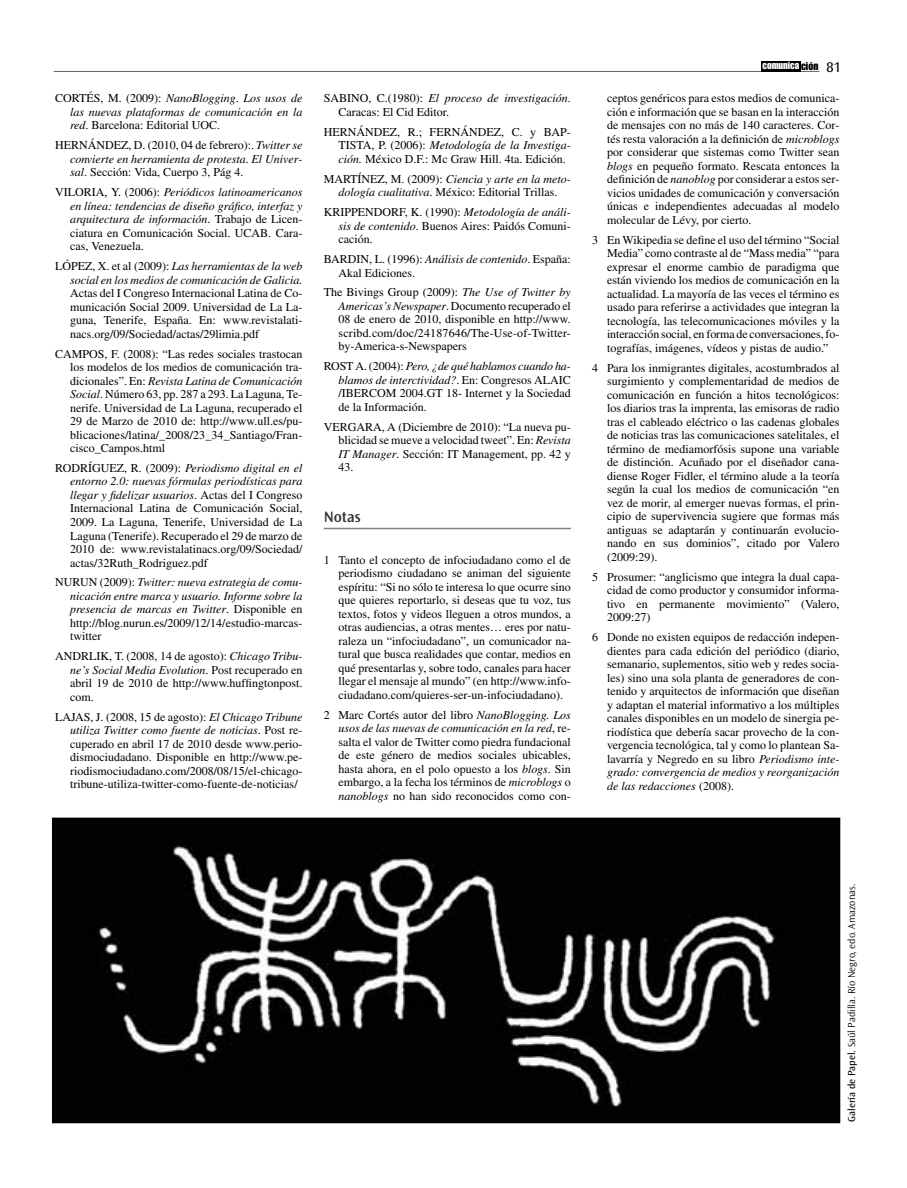
<style>
.page{position:relative;width:907px;height:1188px;background:#fff}
.page>*{position:absolute;margin:0;border:0;box-sizing:border-box;transform-origin:0 0}
.t1{font:600 15.75px "Ocean Sans Std";color:#333}
.t2{font:14.7px "Ocean Sans Std";color:#000}
.t3{font:12px/13.5px "Times";color:#000;text-align:justify}
.t4{font:italic 12px/13.5px "Times";color:#000;text-align:justify}
.t5{font:300 10.5px "Ocean Sans Std";color:#000}
.t6{font:10.05px "Impact";color:#fff}
.s1{font-style:normal}
.s2{font-style:italic}
.s3{font-size:10.8px;color:#000}
.s4{font-weight:400}
</style>
<div class="page">
<hr style="left:54px;top:71px;width:765px;height:1px;background:#666">
<div style="left:761px;top:61px;width:39px;height:10px;background:#000"></div>
<hr style="left:323px;top:527px;width:247px;height:2px;background:#808080">
<img style="left:54px;top:819px;width:784px;height:302px">
<p class="t4" style="left:70px;top:93px;width:234px;text-indent:-15px"><span class="s1">CORTÉS, M. (2009):</span> NanoBlogging<span class="s1">.</span> Los usos de las nuevas plataformas de comunicación en la red<span class="s1">. Barcelona: Editorial UOC.</span></p>
<p class="t3" style="left:70px;top:140px;width:234px;text-indent:-15px">HERNÁNDEZ, D. (2010, 04 de febrero):. <span class="s2">Twitter se convierte en herramienta de protesta</span>. <span class="s2">El Univer&shy;sal</span>. Sección: Vida, Cuerpo 3, Pág 4.</p>
<p class="t4" style="left:70px;top:186px;width:234px;text-indent:-15px"><span class="s1">VILORIA, Y. (2006):</span> Periódicos latinoamericanos en línea: tendencias de diseño gráfico, interfaz y arquitectura de información<span class="s1">. Trabajo de Licen&shy;ciatura en Comunicación Social. UCAB. Cara&shy;cas, Venezuela.</span></p>
<p class="t4" style="left:55px;top:260px;width:249px;text-align:right"><span class="s1">LÓPEZ, X. et al (2009):</span> Las herramientas de la web social en los medios de comunicación de Galicia.</p>
<p class="t3" style="left:70px;top:287px;width:234px">Actas del I Congreso Internacional Latina de Co&shy;municación Social 2009. Universidad de La La&shy;guna, Tenerife, España. En: www.revistalati&shy;nacs.org/09/Sociedad/actas/29limia.pdf</p>
<p class="t3" style="left:70px;top:348px;width:234px;text-indent:-15px">CAMPOS, F. (2008): “Las redes sociales trastocan los modelos de los medios de comunicación tra&shy;dicionales”. En: <span class="s2">Revista Latina de Comunicación Social</span>. Número 63, pp. 287 a 293. La Laguna, Te&shy;nerife. Universidad de La Laguna, recuperado el 29 de Marzo de 2010 de: http://www.ull.es/pu&shy;blicaciones/latina/_2008/23_34_Santiago/Fran&shy;cisco_Campos.html</p>
<p class="t3" style="left:70px;top:462px;width:234px;text-indent:-15px">RODRÍGUEZ, R. (2009): <span class="s2">Periodismo digital en el entorno 2.0: nuevas fórmulas periodísticas para llegar y fidelizar usuarios</span>. Actas del I Congreso Internacional Latina de Comunicación Social, 2009. La Laguna, Tenerife, Universidad de La Laguna (Tenerife). Recuperado el 29 de marzo de 2010 de: www.revistalatinacs.org/09/Sociedad/ actas/32Ruth_Rodriguez.pdf</p>
<p class="t4" style="left:70px;top:576px;width:234px;text-indent:-15px"><span class="s1">NURUN (2009):</span> Twitter: nueva estrategia de comu&shy;nicación entre marca y usuario. Informe sobre la presencia de marcas en Twitter<span class="s1">. Disponible en http://blog.nurun.es/2009/12/14/estudio-marcas&shy;twitter</span></p>
<p class="t3" style="left:70px;top:650px;width:234px;text-indent:-15px">ANDRLIK, T. (2008, 14 de agosto): <span class="s2">Chicago Tribu&shy;ne’s Social Media Evolution</span>. Post recuperado en abril 19 de 2010 de http://www.huffingtonpost. com.</p>
<p class="t3" style="left:70px;top:711px;width:234px;text-indent:-15px">LAJAS, J. (2008, 15 de agosto): <span class="s2">El Chicago Tribune utiliza Twitter como fuente de noticias</span>. Post re&shy;cuperado en abril 17 de 2010 desde www.perio&shy;dismociudadano. Disponible en http://www.pe&shy;riodismociudadano.com/2008/08/15/el-chicago&shy;tribune-utiliza-twitter-como-fuente-de-noticias/</p>
<p class="t3" style="left:338px;top:93px;width:234px;text-indent:-15px">SABINO, C.(1980): <span class="s2">El proceso de investigación</span>.<br>Caracas: El Cid Editor.</p>
<p class="t3" style="left:338px;top:126px;width:234px;text-indent:-15px">HERNÁNDEZ, R.; FERNÁNDEZ, C. y BAP-TISTA, P. (2006): <span class="s2">Metodología de la Investiga&shy;ción.</span> México D.F.: Mc Graw Hill. 4ta. Edición.</p>
<p class="t3" style="left:323px;top:173px;width:249px;text-align:center">MARTÍNEZ, M. (2009): <span class="s2">Ciencia y arte en la meto&shy;dología cualitativa</span>. México: Editorial Trillas.</p>
<p class="t3" style="left:338px;top:206px;width:234px;text-indent:-15px">KRIPPENDORF, K. (1990): <span class="s2">Metodología de análi&shy;sis de contenido</span>. Buenos Aires: Paidós Comuni&shy;cación.</p>
<p class="t3" style="left:338px;top:253px;width:234px;text-indent:-15px">BARDIN, L. (1996): <span class="s2">Análisis de contenido</span>. España:<br>Akal Ediciones.</p>
<p class="t3" style="left:338px;top:287px;width:234px;text-indent:-15px">The Bivings Group (2009): <span class="s2">The Use of Twitter by Americas’s Newspaper</span>. Documento recuperado el 08 de enero de 2010, disponible en http://www. scribd.com/doc/24187646/The-Use-of-Twitter&shy;by-America-s-Newspapers</p>
<p class="t3" style="left:338px;top:360px;width:234px;text-indent:-15px">ROST A. (2004): <span class="s2">Pero, ¿de qué hablamos cuando ha&shy;blamos de interctividad?</span>. En: Congresos ALAIC /IBERCOM 2004.GT 18- Internet y la Sociedad de la Información.</p>
<p class="t3" style="left:338px;top:421px;width:234px;text-indent:-15px">VERGARA, A (Diciembre de 2010): “La nueva pu&shy;blicidad se mueve a velocidad tweet”. En: <span class="s2">Revista IT Manager</span>. Sección: IT Management, pp. 42 y 43.</p>
<h1 class="t1" style="left:323px;top:509px;width:38px">Notas</h1>
<p class="t3" style="left:338px;top:554px;width:234px;text-indent:-15px">1 Tanto el concepto de infociudadano como el de periodismo ciudadano se animan del siguiente espíritu: “Si no sólo te interesa lo que ocurre sino que quieres reportarlo, si deseas que tu voz, tus textos, fotos y videos lleguen a otros mundos, a otras audiencias, a otras mentes… eres por natu&shy;raleza un “infociudadano”, un comunicador na&shy;tural que busca realidades que contar, medios en qué presentarlas y, sobre todo, canales para hacer llegar el mensaje al mundo” (en http://www.info&shy;ciudadano.com/quieres-ser-un-infociudadano).</p>
<p class="t3" style="left:338px;top:709px;width:234px;text-indent:-15px">2 Marc Cortés autor del libro <span class="s2">NanoBlogging. Los usos de las nuevas de comunicación en la red</span>, re&shy;salta el valor de Twitter como piedra fundacional de este género de medios sociales ubicables, hasta ahora, en el polo opuesto a los <span class="s2">blogs</span>. Sin embargo, a la fecha los términos de <span class="s2">microblogs</span> o <span class="s2">nanoblogs</span> no han sido reconocidos como con-</p>
<p class="t6" style="left:762px;top:62px;width:57px">comunica <span class="s3">ción</span></p>
<p class="t2" style="left:826px;top:60px;width:16px">81</p>
<p class="t3" style="left:607px;top:93px;width:234px">ceptos genéricos para estos medios de comunica&shy;ción e información que se basan en la interacción de mensajes con no más de 140 caracteres. Cor&shy;tés resta valoración a la definición de <span class="s2">microblogs </span>por considerar que sistemas como Twitter sean <span class="s2">blogs</span> en pequeño formato. Rescata entonces la definición de <span class="s2">nanoblog</span> por considerar a estos ser&shy;vicios unidades de comunicación y conversación únicas e independientes adecuadas al modelo molecular de Lévy, por cierto.</p>
<p class="t3" style="left:607px;top:234px;width:234px;text-indent:-15px">3 En Wikipedia se define el uso del término “Social Media” como contraste al de “Mass media” “para expresar el enorme cambio de paradigma que están viviendo los medios de comunicación en la actualidad. La mayoría de las veces el término es usado para referirse a actividades que integran la tecnología, las telecomunicaciones móviles y la interacción social, en forma de conversaciones, fo&shy;tografías, imágenes, vídeos y pistas de audio.”</p>
<p class="t3" style="left:607px;top:362px;width:234px;text-indent:-15px">4 Para los inmigrantes digitales, acostumbrados al surgimiento y complementaridad de medios de comunicación en función a hitos tecnológicos: los diarios tras la imprenta, las emisoras de radio tras el cableado eléctrico o las cadenas globales de noticias tras las comunicaciones satelitales, el término de mediamorfósis supone una variable de distinción. Acuñado por el diseñador cana&shy;diense Roger Fidler, el término alude a la teoría según la cual los medios de comunicación “en vez de morir, al emerger nuevas formas, el prin&shy;cipio de supervivencia sugiere que formas más antiguas se adaptarán y continuarán evolucio&shy;nando en sus dominios”, citado por Valero (2009:29).</p>
<p class="t3" style="left:607px;top:571px;width:234px;text-indent:-15px">5 Prosumer: “anglicismo que integra la dual capa&shy;cidad de como productor y consumidor informa&shy;tivo en permanente movimiento” (Valero, 2009:27)</p>
<p class="t3" style="left:607px;top:631px;width:234px;text-indent:-15px">6 Donde no existen equipos de redacción indepen&shy;dientes para cada edición del periódico (diario, semanario, suplementos, sitio web y redes socia&shy;les) sino una sola planta de generadores de con&shy;tenido y arquitectos de información que diseñan y adaptan el material informativo a los múltiples canales disponibles en un modelo de sinergia pe&shy;riodística que debería sacar provecho de la con&shy;vergencia tecnológica, tal y como lo plantean Sa&shy;lavarría y Negredo en su libro <span class="s2">Periodismo inte&shy;grado: convergencia de medios y reorganización de las redacciones</span> (2008).</p>
<p class="t5" style="left:846px;top:1121px;width:239px;rotate:-90deg"><span class="s4">Galería de Papel.</span> Saúl Padilla. Río Negro, edo. Amazonas.</p>
</div>
